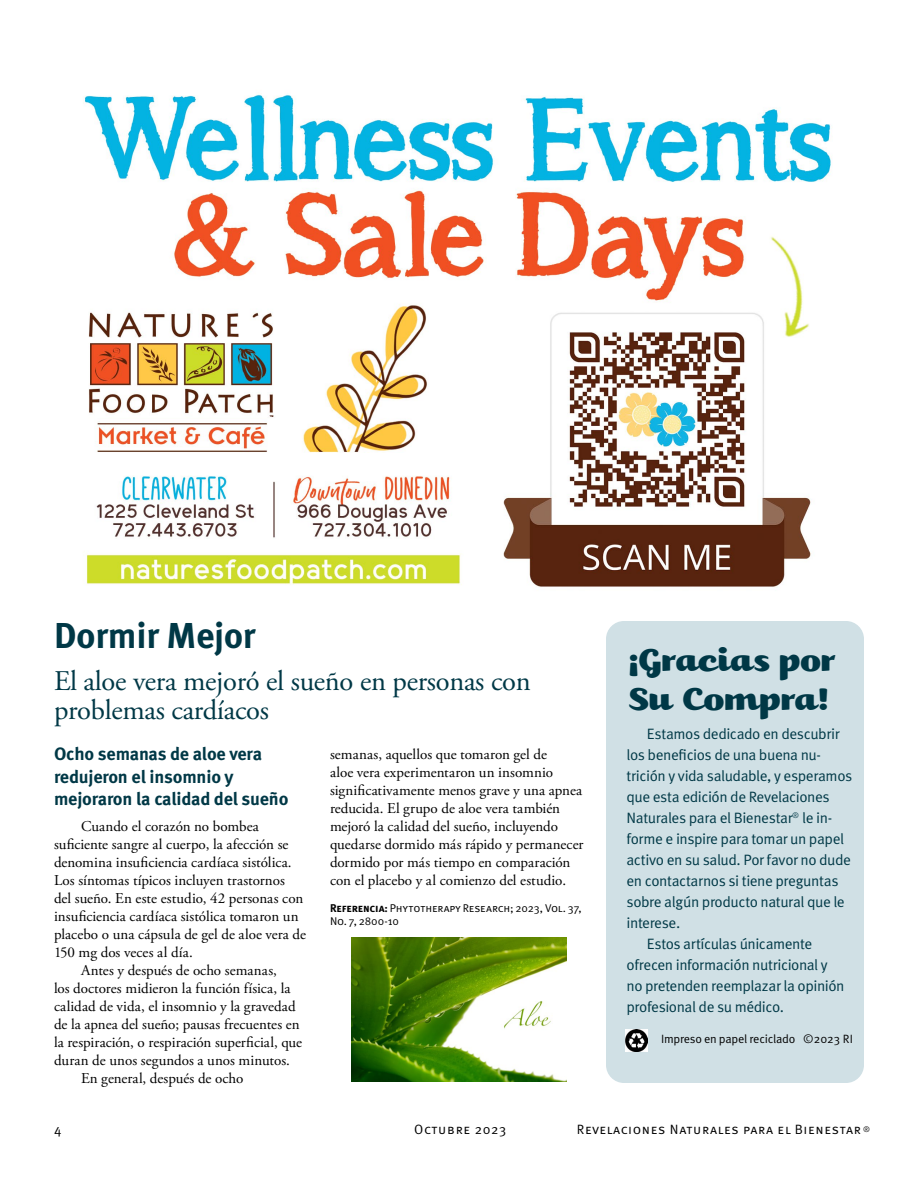
<style>
.page{position:relative;width:918px;height:1188px;background:#fff}
.page>*{position:absolute;margin:0;border:0;box-sizing:border-box;transform-origin:0 0}
.t1{font:37.5px/39px "Kari OSF";color:#003846}
.t2{font:700 36px "Meta OT";letter-spacing:-.01em;color:#003846}
.t3{font:28.5px/28.5px "Adobe Garamond Pro";letter-spacing:-.01em;color:#003846}
.t4{font:700 18px/22.5px "Meta OT";letter-spacing:-.01em;color:#003846}
.t5{font:15px/18px "Adobe Garamond Pro";color:#000}
.t6{font:15px "Meta OT";letter-spacing:-.03em;color:#003846}
.t7{font:13.5px "Meta OT";letter-spacing:.05em;color:#000}
.t8{font:12px "Meta OT";letter-spacing:-.005em;color:#000}
.t9{font:11.25px/13.5px "Meta OT";letter-spacing:-.01em;color:#000}
.s1{font-weight:700}
</style>
<div class="page">
<div style="left:606px;top:621px;width:258px;height:462px;background:#d0e0e5;border-radius:18px"></div>
<img style="left:625px;top:1029px;width:23px;height:22px">
<img style="left:351px;top:938px;width:216px;height:143px">
<img style="left:83px;top:94px;width:748px;height:493px">
<h2 class="t2" style="left:54px;top:613px;width:204px">Dormir Mejor</h2>
<h3 class="t3" style="left:54px;top:668px;width:478px">El aloe vera mejoró el sueño en personas con problemas cardíacos</h3>
<p class="t4" style="left:54px;top:743px;width:236px">Ocho semanas de aloe vera redujeron el insomnio y mejoraron la calidad del sueño</p>
<p class="t5" style="left:81px;top:817px;width:179px">Cuando el corazón no bombea</p>
<p class="t5" style="left:54px;top:835px;width:236px">suficiente sangre al cuerpo, la afección se</p>
<p class="t5" style="left:54px;top:853px;width:239px">denomina insuficiencia cardíaca sistólica.</p>
<p class="t5" style="left:54px;top:871px;width:232px">Los síntomas típicos incluyen trastornos</p>
<p class="t5" style="left:54px;top:889px;width:251px">del sueño. En este estudio, 42 personas con</p>
<p class="t5" style="left:54px;top:907px;width:246px">insuficiencia cardíaca sistólica tomaron un</p>
<p class="t5" style="left:54px;top:925px;width:254px">placebo o una cápsula de gel de aloe vera de</p>
<p class="t5" style="left:54px;top:943px;width:140px">150 mg dos veces al día.</p>
<p class="t5" style="left:81px;top:961px;width:197px">Antes y después de ocho semanas,</p>
<p class="t5" style="left:54px;top:979px;width:238px">los doctores midieron la función física, la</p>
<p class="t5" style="left:54px;top:997px;width:243px">calidad de vida, el insomnio y la gravedad</p>
<p class="t5" style="left:54px;top:1015px;width:247px">de la apnea del sueño; pausas frecuentes en</p>
<p class="t5" style="left:54px;top:1033px;width:250px">la respiración, o respiración superficial, que</p>
<p class="t5" style="left:54px;top:1051px;width:238px">duran de unos segundos a unos minutos.</p>
<p class="t5" style="left:81px;top:1069px;width:164px">En general, después de ocho</p>
<p class="t5" style="left:330px;top:745px;width:255px">semanas, aquellos que tomaron gel de<br>aloe vera experimentaron un insomnio significativamente menos grave y una apnea reducida. El grupo de aloe vera también mejoró la calidad del sueño, incluyendo quedarse dormido más rápido y permanecer dormido por más tiempo en comparación con el placebo y al comienzo del estudio.</p>
<p class="t9" style="left:330px;top:901px;width:253px"><span class="s1">Referencia:</span> Phytotherapy Research; 2023, Vol. 37,<br>No. 7, 2800-10</p>
<h1 class="t1" style="left:629px;top:641px;width:209px">¡Gracias por<br>Su Compra!</h1>
<p class="t6" style="left:647px;top:725px;width:195px">Estamos dedicado en descubrir</p>
<p class="t6" style="left:627px;top:746px;width:196px">los beneficios de una buena nu-</p>
<p class="t6" style="left:627px;top:767px;width:227px">trición y vida saludable, y esperamos</p>
<p class="t6" style="left:627px;top:788px;width:205px">que esta edición de Revelaciones</p>
<p class="t6" style="left:627px;top:809px;width:207px">Naturales para el Bienestar<sup>®</sup> le in-</p>
<p class="t6" style="left:627px;top:830px;width:219px">forme e inspire para tomar un papel</p>
<p class="t6" style="left:627px;top:851px;width:226px">activo en su salud. Por favor no dude</p>
<p class="t6" style="left:627px;top:872px;width:214px">en contactarnos si tiene preguntas</p>
<p class="t6" style="left:627px;top:893px;width:220px">sobre algún producto natural que le</p>
<p class="t6" style="left:627px;top:914px;width:55px">interese.</p>
<p class="t6" style="left:647px;top:935px;width:167px">Estos artículas únicamente</p>
<p class="t6" style="left:627px;top:956px;width:203px">ofrecen información nutricional y</p>
<p class="t6" style="left:627px;top:977px;width:220px">no pretenden reemplazar la opinión</p>
<p class="t6" style="left:627px;top:998px;width:159px">profesional de su médico.</p>
<p class="t8" style="left:661px;top:1032px;width:193px">Impreso en papel reciclado ©2023 RI</p>
<p class="t7" style="left:54px;top:1121px;width:9px">4</p>
<p class="t7" style="left:414px;top:1121px;width:94px">Octubre 2023</p>
<p class="t7" style="left:577px;top:1121px;width:295px">Revelaciones Naturales para el Bienestar <sup>®</sup></p>
</div>
